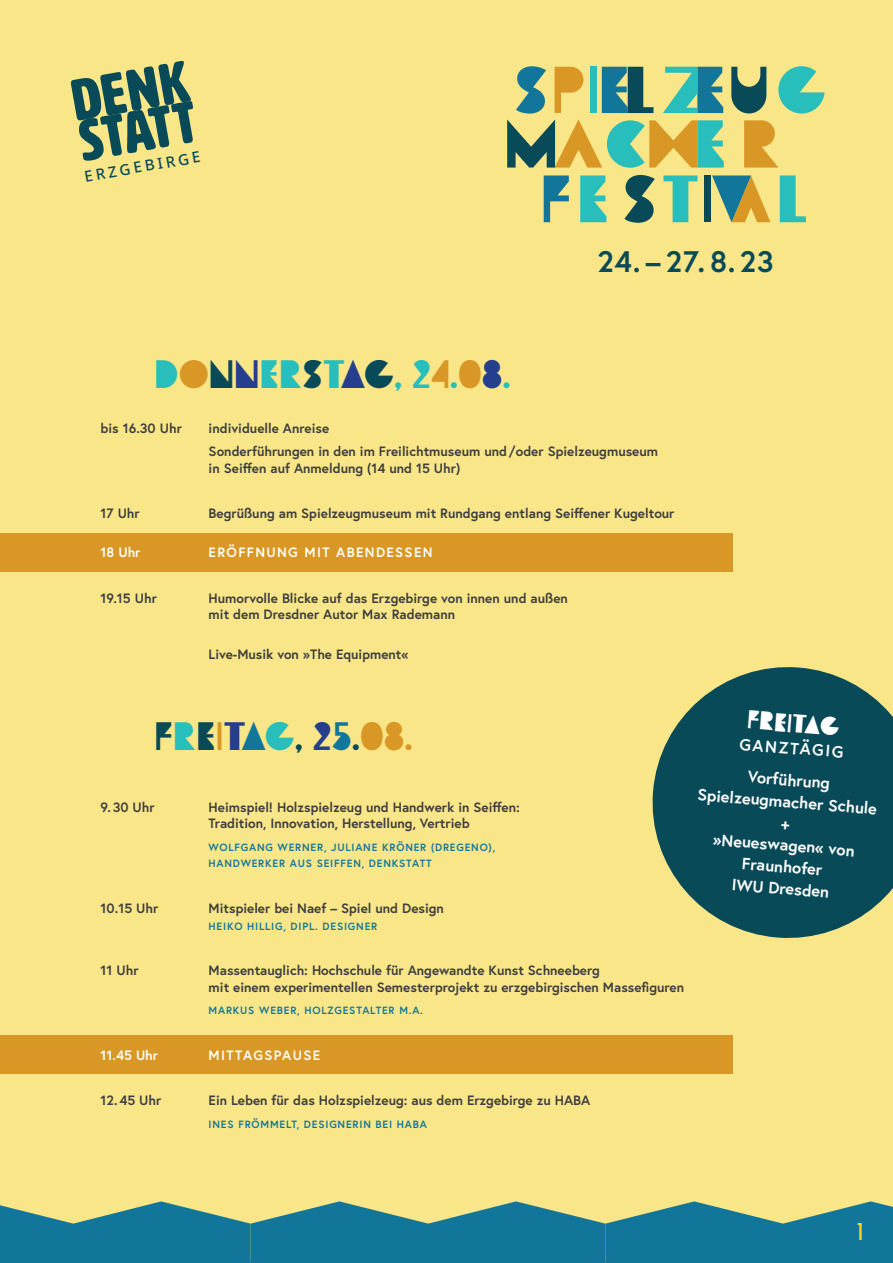
<style>
.page{position:relative;width:893px;height:1263px;background:#f8e689}
.page>*{position:absolute;margin:0;border:0;box-sizing:border-box;transform-origin:0 0}
.t1{font:39px "HWT Mardell";color:#28bebc}
.t2{font:39px "HWT Mardell";color:#094a58}
.t3{font:700 29.7px "Europa";color:#094a58}
.t4{font:25.35px "HWT Mardell";color:#fff}
.t5{font:23.85px "HWT Mardell";color:#f4d923}
.t6{font:700 16.35px/21.8px "Europa";color:#fff;text-align:center}
.t7{font:500 15.15px "Noto Sans";color:#094a58}
.t8{font:700 13.5px/16.5px "Europa";color:#3e3e3f}
.t9{font:700 13.5px "Europa";letter-spacing:.1em;color:#fff}
.t10{font:700 10.5px/16.5px "Europa";letter-spacing:.075em;color:#12769a}
.s1{color:#d99725}
.s2{color:#094a58}
.s3{color:#253f8e}
.s4{color:#28bebc}
.s5{color:#12769a}
</style>
<div class="page">
<div style="left:0;top:1035px;width:733px;height:39px;background:#d99725"></div>
<div style="left:0;top:533px;width:733px;height:38px;background:#d99725"></div>
<svg style="left:780px;top:175px;width:26px;height:47px"></svg>
<svg style="left:712px;top:175px;width:58px;height:47px"></svg>
<svg style="left:663px;top:175px;width:34px;height:47px"></svg>
<svg style="left:624px;top:175px;width:31px;height:48px"></svg>
<svg style="left:580px;top:175px;width:26px;height:47px"></svg>
<svg style="left:544px;top:175px;width:25px;height:47px"></svg>
<svg style="left:744px;top:120px;width:34px;height:48px"></svg>
<svg style="left:778px;top:66px;width:47px;height:48px"></svg>
<svg style="left:731px;top:67px;width:35px;height:46px"></svg>
<div style="left:704px;top:175px;width:7px;height:47px;background:#094a58"></div>
<svg style="left:507px;top:66px;width:217px;height:102px"></svg>
<svg style="left:70px;top:61px;width:123px;height:100px"></svg>
<svg style="left:652px;top:667px;width:241px;height:271px;fill:#094a58"></svg>
<svg style="left:0;top:1201px;width:893px;height:62px"></svg>
<p class="t7" style="left:83px;top:166px;width:119px;rotate:-10deg">ERZGEBIRGE</p>
<h2 class="t3" style="left:597px;top:241px;width:178px">24. – 27. 8. 23</h2>
<h1 class="t1" style="left:155px;top:357px;width:358px">D<span class="s1">O</span><span class="s2">N</span><span class="s3">N</span>ER<span class="s2">S</span>T<span class="s3">A</span><span class="s2">G</span>, 2<span class="s1">4</span>.<span class="s1">0</span><span class="s3">8</span>.</h1>
<p class="t8" style="left:101px;top:420px;width:83px">bis 16.30 Uhr</p>
<p class="t8" style="left:209px;top:417px;width:451px;line-height:22.8px">individuelle Anreise<br>Sonderführungen in den im Freilichtmuseum und/oder Spielzeugmuseum</p>
<p class="t8" style="left:209px;top:459px;width:253px">in Seiffen auf Anmeldung (14 und 15 Uhr)</p>
<p class="t8" style="left:101px;top:505px;width:41px">17 Uhr</p>
<p class="t8" style="left:209px;top:505px;width:467px">Begrüßung am Spielzeugmuseum mit Rundgang entlang Seiffener Kugeltour</p>
<p class="t9" style="left:101px;top:543px;width:41px">18 Uhr</p>
<p class="t9" style="left:209px;top:543px;width:225px">ERÖFFNUNG MIT ABENDESSEN</p>
<p class="t8" style="left:101px;top:589px;width:58px">19.15 Uhr</p>
<p class="t8" style="left:209px;top:589px;width:361px">Humorvolle Blicke auf das Erzgebirge von innen und außen mit dem Dresdner Autor Max Rademann</p>
<p class="t8" style="left:209px;top:645px;width:202px">Live-Musik von »The Equipment«</p>
<h1 class="t2" style="left:155px;top:719px;width:260px">F<span class="s4">R</span>E<span class="s1">I</span><span class="s3">T</span><span class="s5">A</span><span class="s4">G</span>, <span class="s3">2</span><span class="s5">5</span>.<span class="s1">08.</span></h1>
<p class="t8" style="left:101px;top:798px;width:55px">9.30 Uhr</p>
<p class="t8" style="left:209px;top:798px;width:313px">Heimspiel! Holzspielzeug und Handwerk in Seiffen:<br>Tradition, Innovation, Herstellung, Vertrieb</p>
<p class="t10" style="left:209px;top:839px;width:288px">WOLFGANG WERNER, JULIANE KRÖNER (DREGENO),<br>HANDWERKER AUS SEIFFEN, DENKSTATT</p>
<p class="t8" style="left:101px;top:900px;width:59px">10.15 Uhr</p>
<p class="t8" style="left:209px;top:900px;width:237px">Mitspieler bei Naef – Spiel und Design</p>
<p class="t10" style="left:209px;top:917px;width:170px">HEIKO HILLIG, DIPL. DESIGNER</p>
<p class="t8" style="left:101px;top:962px;width:40px">11 Uhr</p>
<p class="t8" style="left:209px;top:962px;width:477px">Massentauglich: Hochschule für Angewandte Kunst Schneeberg<br>mit einem experimentellen Semesterprojekt zu erzgebirgischen Massefiguren</p>
<p class="t10" style="left:209px;top:1002px;width:216px">MARKUS WEBER, HOLZGESTALTER M.A.</p>
<p class="t9" style="left:101px;top:1046px;width:59px">11.45 Uhr</p>
<p class="t9" style="left:209px;top:1046px;width:113px">MITTAGSPAUSE</p>
<p class="t8" style="left:101px;top:1092px;width:62px">12.45 Uhr</p>
<p class="t8" style="left:209px;top:1092px;width:383px">Ein Leben für das Holzspielzeug: aus dem Erzgebirge zu HABA</p>
<p class="t10" style="left:209px;top:1116px;width:220px">INES FRÖMMELT, DESIGNERIN BEI HABA</p>
<h3 class="t4" style="left:748px;top:708px;width:94px;rotate:5deg">FREITAG</h3>
<p class="t6" style="left:741px;top:728px;width:106px;line-height:32px;rotate:4deg">GANZTÄGIG<br>Vorführung</p>
<p class="t6" style="left:698px;top:784px;width:181px;rotate:4deg">Spielzeugmacher Schule +<br>»Neueswagen« von<br>Fraunhofer<br>IWU Dresden</p>
<h3 class="t5" style="left:857px;top:1220px;width:7px">1</h3>
</div>
